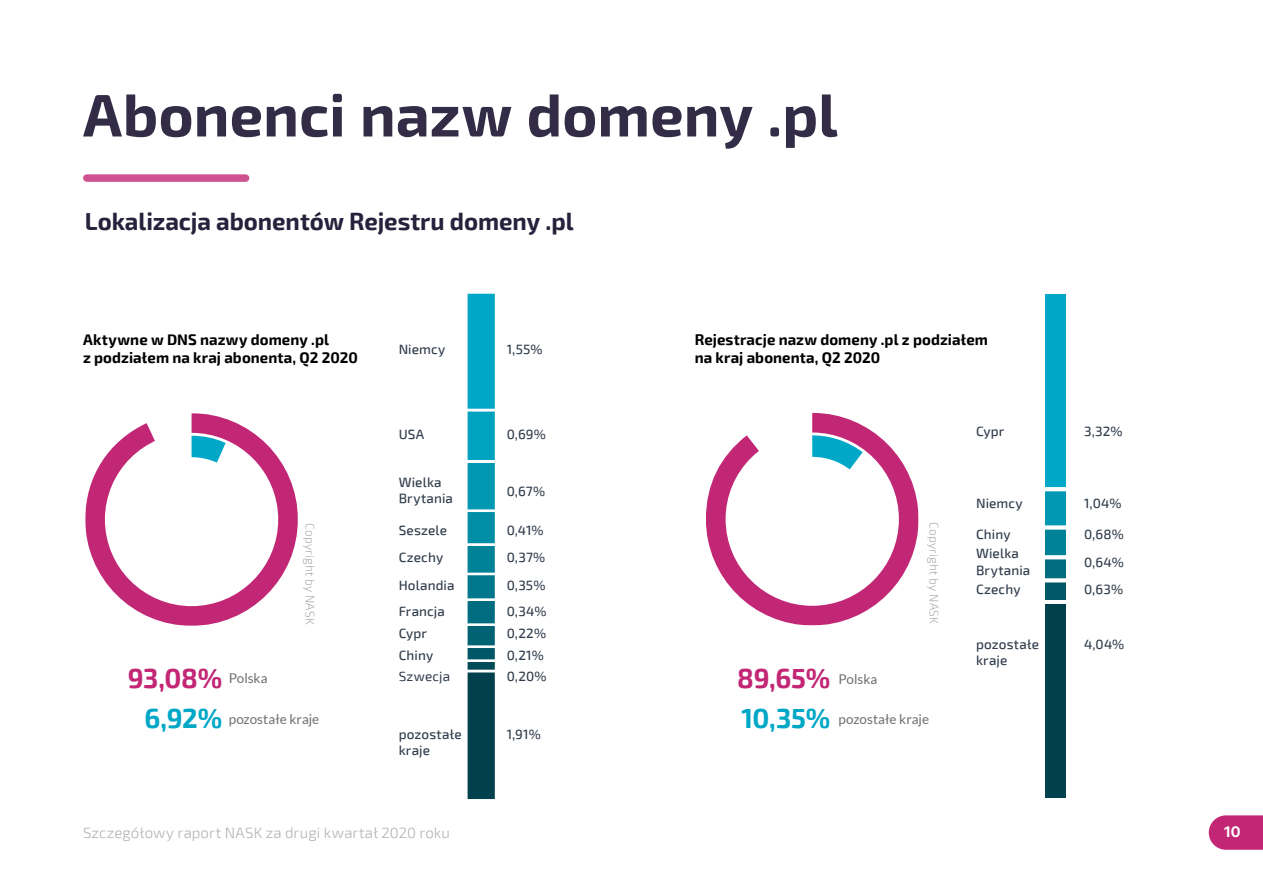
<style>
.page{position:relative;width:1263px;height:893px;background:#fff}
.page>*{position:absolute;margin:0;border:0;box-sizing:border-box;transform-origin:0 0}
.t1{font:700 60px "Exo 2";color:#322c46}
.t2{font:700 27px "Exo 2";letter-spacing:-.01em;color:#c22675}
.t3{font:700 27px "Exo 2";color:#00a7c6}
.t4{font:700 24px "Exo 2";letter-spacing:-.005em;color:#27213c}
.t5{font:700 15px/18px "Exo 2";letter-spacing:.005em;color:#000}
.t6{font:300 15px "Exo 2";letter-spacing:.01em;color:#b3b2b2}
.t7{font:700 15px "SF Pro Display";color:#fff}
.t8{font:500 13.5px/16.5px "Exo 2";letter-spacing:.01em;color:#313d4c}
.t9{font:13.5px "Lato";letter-spacing:.005em;color:#706f6f}
.t10{font:13.5px "Exo 2";letter-spacing:.015em;color:#313d4c}
.t11{font:200 12px "Exo 2";letter-spacing:.02em;color:#878787}
.s1{font-family:"Lato";font-weight:400;font-size:13.5px;color:#706f6f}
</style>
<div class="page">
<svg style="left:1209px;top:815px;width:54px;height:35px"></svg>
<svg style="left:85px;top:413px;width:213px;height:213px"></svg>
<svg style="left:192px;top:436px;width:43px;height:83px"></svg>
<svg style="left:706px;top:413px;width:212px;height:212px"></svg>
<div style="left:87px;top:174px;width:159px;height:8px;background:#ce5190"></div>
<div style="left:1045px;top:600px;width:20px;height:197px;background:#00414d"></div>
<svg style="left:1045px;top:600px;width:20px;height:4px"></svg>
<svg style="left:467px;top:293px;width:28px;height:506px"></svg>
<div style="left:1045px;top:578px;width:20px;height:22px;background:#005766"></div>
<div style="left:1045px;top:557px;width:20px;height:21px;background:#006c80"></div>
<div style="left:1045px;top:526px;width:20px;height:31px;background:#008299"></div>
<div style="left:1045px;top:487px;width:20px;height:40px;background:#0098b3"></div>
<div style="left:1045px;top:294px;width:20px;height:194px;background:#00a7c6"></div>
<svg style="left:1045px;top:578px;width:21px;height:4px"></svg>
<svg style="left:1045px;top:555px;width:21px;height:4px"></svg>
<svg style="left:1045px;top:525px;width:21px;height:5px"></svg>
<svg style="left:1045px;top:487px;width:21px;height:4px"></svg>
<h1 class="t1" style="left:83px;top:70px;width:756px">Abonenci nazw domeny .pl</h1>
<h3 class="t4" style="left:85px;top:203px;width:490px">Lokalizacja abonentów Rejestru domeny .pl</h3>
<p class="t5" style="left:83px;top:330px;width:276px">Aktywne w DNS nazwy domeny .pl<br>z podziałem na kraj abonenta, Q2 2020</p>
<p class="t5" style="left:695px;top:330px;width:295px">Rejestracje nazw domeny .pl z podziałem na kraj abonenta, Q2 2020</p>
<p class="t8" style="left:399px;top:340px;width:48px">Niemcy</p>
<p class="t8" style="left:507px;top:340px;width:37px">1,55%</p>
<p class="t8" style="left:399px;top:425px;width:27px">USA</p>
<p class="t8" style="left:507px;top:425px;width:41px">0,69%</p>
<p class="t8" style="left:399px;top:473px;width:56px">Wielka<br>Brytania</p>
<p class="t8" style="left:507px;top:482px;width:40px">0,67%</p>
<p class="t11" style="left:318px;top:523px;width:104px;rotate:90deg">Copyright by NASK</p>
<p class="t11" style="left:942px;top:522px;width:104px;rotate:90deg">Copyright by NASK</p>
<p class="t8" style="left:399px;top:521px;width:50px">Seszele</p>
<p class="t8" style="left:507px;top:521px;width:38px">0,41%</p>
<p class="t8" style="left:399px;top:548px;width:46px">Czechy</p>
<p class="t8" style="left:507px;top:548px;width:40px">0,37%</p>
<p class="t8" style="left:399px;top:576px;width:57px">Holandia</p>
<p class="t8" style="left:507px;top:576px;width:40px">0,35%</p>
<p class="t8" style="left:399px;top:602px;width:48px">Francja</p>
<p class="t8" style="left:507px;top:602px;width:41px">0,34%</p>
<p class="t8" style="left:399px;top:624px;width:30px">Cypr</p>
<p class="t8" style="left:507px;top:624px;width:41px">0,22%</p>
<p class="t8" style="left:399px;top:646px;width:36px">Chiny</p>
<p class="t8" style="left:507px;top:646px;width:39px">0,21%</p>
<h2 class="t2" style="left:128px;top:658px;width:141px">93,08% <sup>Polska</sup></h2>
<h2 class="t2" style="left:737px;top:658px;width:142px">89,65% <span class="s1">Polska</span></h2>
<p class="t9" style="left:229px;top:712px;width:92px">pozostałe kraje</p>
<p class="t9" style="left:838px;top:712px;width:92px">pozostałe kraje</p>
<p class="t10" style="left:399px;top:667px;width:53px">Szwecja</p>
<p class="t8" style="left:507px;top:667px;width:41px">0,20%</p>
<h2 class="t3" style="left:144px;top:698px;width:79px">6,92%</h2>
<h2 class="t3" style="left:741px;top:698px;width:90px">10,35%</h2>
<p class="t8" style="left:399px;top:725px;width:65px">pozostałe</p>
<p class="t8" style="left:507px;top:725px;width:36px">1,91%</p>
<p class="t8" style="left:399px;top:742px;width:33px">kraje</p>
<p class="t8" style="left:976px;top:422px;width:30px">Cypr</p>
<p class="t8" style="left:1084px;top:422px;width:40px">3,32%</p>
<p class="t8" style="left:976px;top:495px;width:48px">Niemcy</p>
<p class="t8" style="left:1084px;top:495px;width:39px">1,04%</p>
<p class="t8" style="left:976px;top:526px;width:36px">Chiny</p>
<p class="t8" style="left:1084px;top:526px;width:41px">0,68%</p>
<p class="t8" style="left:976px;top:545px;width:56px">Wielka<br>Brytania</p>
<p class="t8" style="left:1084px;top:554px;width:41px">0,64%</p>
<p class="t8" style="left:976px;top:580px;width:46px">Czechy</p>
<p class="t8" style="left:1084px;top:580px;width:41px">0,63%</p>
<p class="t8" style="left:976px;top:635px;width:65px">pozostałe</p>
<p class="t8" style="left:1084px;top:635px;width:42px">4,04%</p>
<p class="t8" style="left:976px;top:652px;width:33px">kraje</p>
<p class="t6" style="left:83px;top:822px;width:369px">Szczegółowy raport NASK za drugi kwartał 2020 roku</p>
<p class="t7" style="left:1224px;top:821px;width:18px">10</p>
</div>
